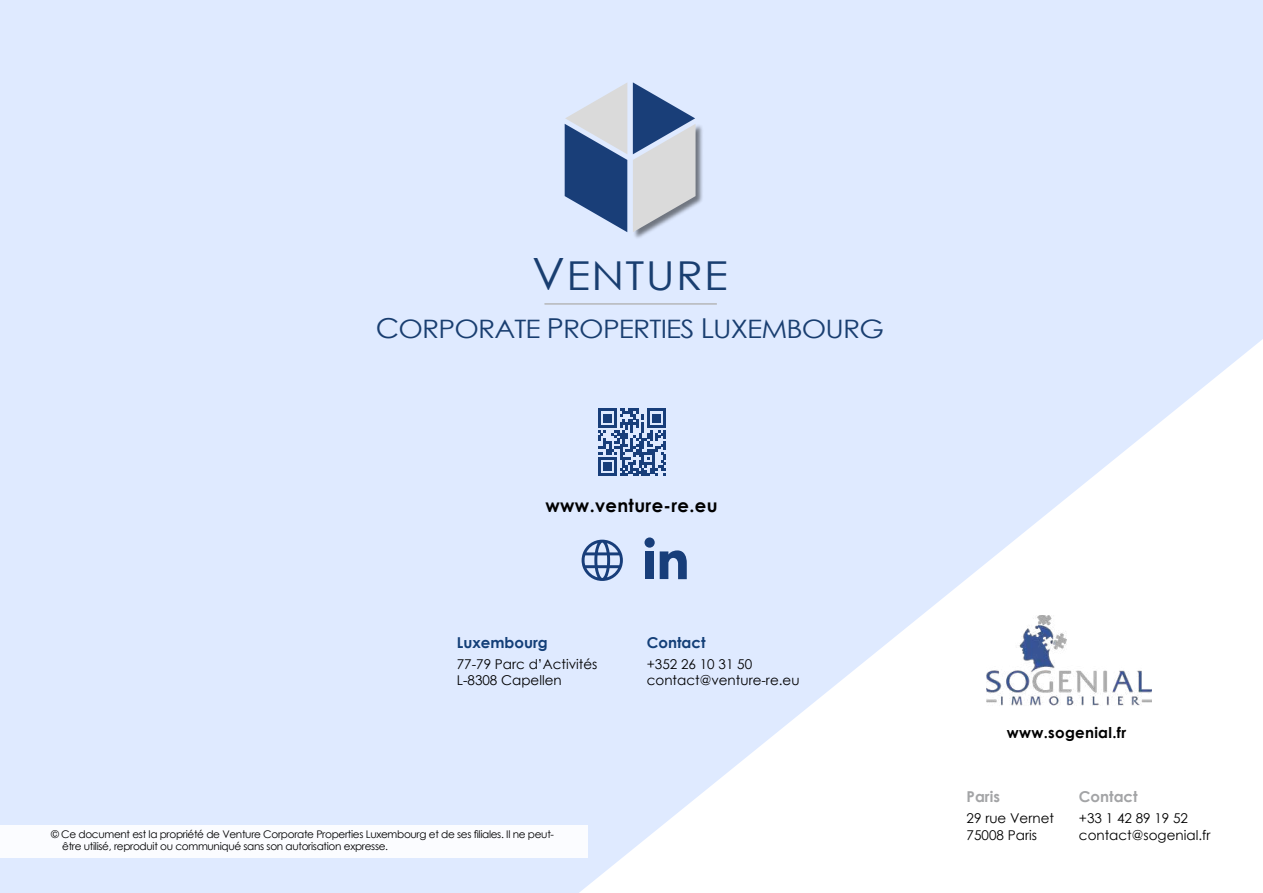
<style>
.page{position:relative;width:1263px;height:893px;background:#dfeaff}
.page>*{position:absolute;margin:0;border:0;box-sizing:border-box;transform-origin:0 0}
.t1{font:39.9px "Century Gothic";letter-spacing:.03em;color:#193e70;scale:1.11 1}
.t2{font:25.35px "Century Gothic";letter-spacing:-.03em;color:#193e70;scale:1.11 1}
.t3{font:700 18px "Century Gothic";letter-spacing:.02em;color:#000}
.t4{font:700 15px "Century Gothic";color:#133f78}
.t5{font:700 15px "Century Gothic";letter-spacing:.02em;color:#000}
.t6{font:700 15px "Century Gothic";color:#a3a4a6}
.t7{font:13.5px/16.5px "Century Gothic";color:#000}
.t8{font:10.5px "Century Gothic";letter-spacing:-.03em;color:#000}
.s1{font-size:44.55px}
.s2{font-size:27.45px}
</style>
<div class="page">
<svg style="left:579px;top:339px;width:684px;height:554px"></svg>
<div style="left:645px;top:551px;width:9px;height:28px;background:#183e7a"></div>
<div style="left:644px;top:537px;width:11px;height:11px;background:#183e7a;border-radius:50%"></div>
<svg style="left:660px;top:550px;width:27px;height:29px"></svg>
<svg style="left:582px;top:540px;width:41px;height:41px"></svg>
<img style="left:986px;top:615px;width:166px;height:97px">
<div style="left:0;top:825px;width:588px;height:33px;background:#fff"></div>
<svg style="left:598px;top:409px;width:68px;height:67px"></svg>
<hr style="left:544px;top:303px;width:173px;height:2px;background:#b2b2b2">
<img style="left:632px;top:122px;width:71px;height:116px">
<svg style="left:565px;top:83px;width:62px;height:149px"></svg>
<svg style="left:633px;top:82px;width:62px;height:150px"></svg>
<h1 class="t1" style="left:532px;top:248px;width:178px"><span class="s1">V</span>ENTURE</h1>
<h2 class="t2" style="left:376px;top:311px;width:459px"><span class="s2">C</span>ORPORATE <span class="s2">P</span>ROPERTIES <span class="s2">L</span>UXEMBOURG</h2>
<h3 class="t3" style="left:545px;top:492px;width:174px">www.venture-re.eu</h3>
<h3 class="t4" style="left:457px;top:631px;width:92px">Luxembourg</h3>
<p class="t7" style="left:457px;top:655px;width:142px">77-79 Parc d’Activités<br>L-8308 Capellen</p>
<h3 class="t4" style="left:647px;top:631px;width:60px">Contact</h3>
<p class="t7" style="left:647px;top:655px;width:154px">+352 26 10 31 50 contact@venture-re.eu</p>
<h3 class="t5" style="left:1007px;top:722px;width:121px">www.sogenial.fr</h3>
<h3 class="t6" style="left:967px;top:785px;width:35px">Paris</h3>
<p class="t7" style="left:967px;top:810px;width:89px">29 rue Vernet</p>
<p class="t8" style="left:51px;top:826px;width:504px">© Ce document est la propriété de Venture Corporate Properties Luxembourg et de ses filiales. Il ne peut-</p>
<p class="t7" style="left:967px;top:826px;width:72px">75008 Paris</p>
<p class="t8" style="left:62px;top:839px;width:327px">être utilisé, reproduit ou communiqué sans son autorisation expresse.</p>
<h3 class="t6" style="left:1079px;top:785px;width:60px">Contact</h3>
<p class="t7" style="left:1079px;top:810px;width:133px">+33 1 42 89 19 52 contact@sogenial.fr</p>
</div>
